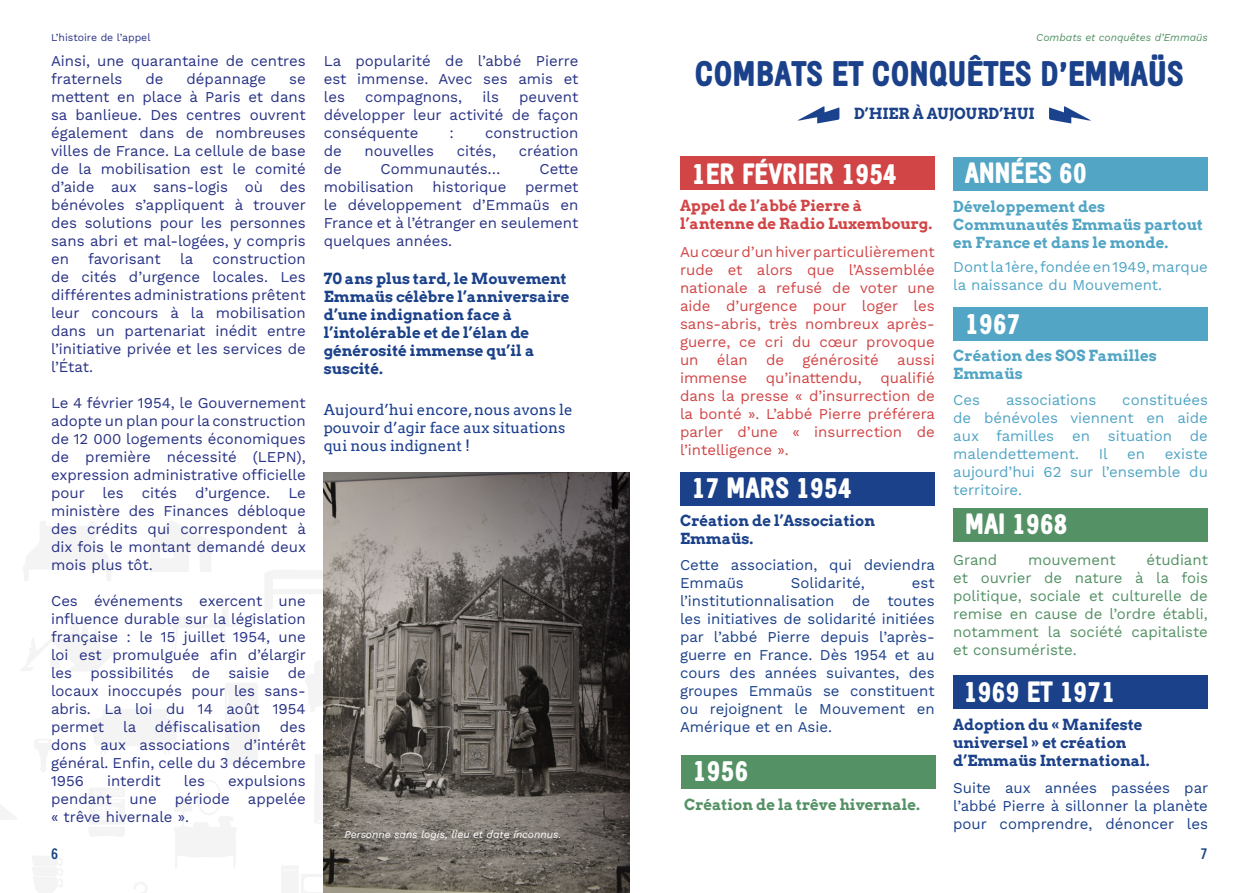
<style>
.page{position:relative;width:1259px;height:893px;background:#fff}
.page>*{position:absolute;margin:0;border:0;box-sizing:border-box;transform-origin:0 0}
._01_Titre{font:900 34.5px "Emmaus";color:#1b418a}
._01_Titre-2{font:900 28.5px "Emmaus";color:#fff}
._03_Texte{font:15px/18px "Work Sans";color:#293385;text-align:justify}
._03_Texte-2{font:15px/18px "Work Sans";color:#1b418a;text-align:justify}
._03_Texte-3{font:15px/18px "Work Sans";color:#d14546;text-align:justify}
._02_Sous_titre{font:700 15px/18px "Arvo";color:#1b418a}
._03_Texte-4{font:15px/18px "Work Sans";color:#52a5c5;text-align:justify}
._03_Texte-5{font:15px/18px "Work Sans";color:#549165;text-align:justify}
._02_Sous_titre-2{font:700 15px/18px "Arvo";color:#52a5c5}
._02_Sous_titre-3{font:15px/18px "Arvo";color:#1b3e8f}
._02_Sous_titre-4{font:700 15px/18px "Arvo";color:#d14546}
._02_Sous_titre-5{font:700 15px "Arvo";color:#549165}
.t1{font:700 15px "Emmaus";color:#174581}
._03_Texte-6{font:italic 10.5px "Work Sans";color:#fff}
._03_Texte-7{font:italic 10.5px "Work Sans";color:#549165}
._03_Texte-8{font:10.5px "Work Sans";color:#293385}
</style>
<div class="page">
<svg style="left:151px;top:521px;width:60px;height:51px"></svg>
<svg style="left:20px;top:614px;width:97px;height:57px"></svg>
<svg style="left:315px;top:754px;width:9px;height:71px"></svg>
<svg style="left:32px;top:856px;width:31px;height:37px"></svg>
<svg style="left:265px;top:570px;width:59px;height:42px"></svg>
<svg style="left:305px;top:660px;width:19px;height:53px"></svg>
<svg style="left:35px;top:739px;width:17px;height:33px"></svg>
<svg style="left:174px;top:780px;width:63px;height:88px"></svg>
<svg style="left:162px;top:607px;width:74px;height:46px"></svg>
<svg style="left:282px;top:844px;width:42px;height:49px"></svg>
<svg style="left:92px;top:709px;width:86px;height:44px"></svg>
<svg style="left:23px;top:521px;width:89px;height:60px"></svg>
<svg style="left:0;top:805px;width:17px;height:14px"></svg>
<svg style="left:89px;top:788px;width:36px;height:49px"></svg>
<div style="left:225px;top:683px;width:33px;height:82px;background:#f4f4f4"></div>
<svg style="left:134px;top:882px;width:13px;height:11px"></svg>
<img style="left:324px;top:472px;width:305px;height:421px">
<div style="left:680px;top:157px;width:254px;height:33px;background:#d14546"></div>
<div style="left:680px;top:472px;width:254px;height:34px;background:#1b418a"></div>
<div style="left:681px;top:756px;width:254px;height:33px;background:#549165"></div>
<div style="left:953px;top:157px;width:255px;height:34px;background:#52a5c5"></div>
<div style="left:953px;top:508px;width:255px;height:34px;background:#549165"></div>
<div style="left:953px;top:307px;width:255px;height:34px;background:#52a5c5"></div>
<div style="left:953px;top:675px;width:255px;height:34px;background:#1b418a"></div>
<svg style="left:797px;top:106px;width:42px;height:17px"></svg>
<svg style="left:1049px;top:106px;width:41px;height:17px"></svg>
<p class="_03_Texte-8" style="left:51px;top:29px;width:101px">L’histoire de l’appel</p>
<p class="_03_Texte" style="left:51px;top:51px;width:256px">Ainsi, une quarantaine de centres fraternels</p>
<p class="_03_Texte" style="left:145px;top:69px;width:20px">de</p>
<p class="_03_Texte" style="left:186px;top:69px;width:81px">dépannage</p>
<p class="_03_Texte" style="left:51px;top:69px;width:256px;text-indent:238px">se mettent en place à Paris et dans sa banlieue. Des centres ouvrent également dans de nombreuses villes de France. La cellule de base de la mobilisation est le comité d’aide aux sans-logis où des bénévoles s’appliquent à trouver des solutions pour les personnes sans abri et mal-logées, y compris en</p>
<p class="_03_Texte" style="left:88px;top:249px;width:74px">favorisant</p>
<p class="_03_Texte" style="left:180px;top:249px;width:15px">la</p>
<p class="_03_Texte" style="left:51px;top:249px;width:256px;text-indent:161px">construction de cités d’urgence locales. Les différentes administrations prêtent leur concours à la mobilisation dans un partenariat inédit entre l’initiative privée et les services de l’État.</p>
<p class="_03_Texte" style="left:51px;top:393px;width:256px">Le 4 février 1954, le Gouvernement adopte un plan pour la construction de 12 000 logements économiques de première nécessité (LEPN), expression administrative officielle pour les cités d’urgence. Le ministère des Finances débloque des crédits qui correspondent à dix fois le montant demandé deux mois plus tôt.</p>
<p class="_03_Texte" style="left:51px;top:591px;width:256px">Ces événements exercent une influence durable sur la législation française : le 15 juillet 1954, une loi est promulguée afin d’élargir les possibilités de saisie de locaux inoccupés pour les sans&shy;abris. La loi du 14 août 1954 permet</p>
<p class="_03_Texte" style="left:123px;top:717px;width:139px">la défiscalisation</p>
<p class="_03_Texte" style="left:51px;top:717px;width:256px;text-indent:229px">des dons aux associations d’intérêt général. Enfin, celle du 3 décembre 1956</p>
<p class="_03_Texte" style="left:51px;top:771px;width:256px;text-indent:177px">expulsions pendant une période appelée « trêve hivernale ».</p>
<p class="_03_Texte" style="left:107px;top:771px;width:55px">interdit</p>
<p class="_03_Texte" style="left:184px;top:771px;width:23px">les</p>
<p class="_03_Texte" style="left:324px;top:51px;width:256px">La popularité de l’abbé Pierre est immense. Avec ses amis et les</p>
<p class="_03_Texte" style="left:365px;top:87px;width:99px">compagnons,</p>
<p class="_03_Texte" style="left:482px;top:87px;width:18px">ils</p>
<p class="_03_Texte" style="left:324px;top:87px;width:256px;text-indent:195px">peuvent développer leur activité de façon conséquente</p>
<p class="_03_Texte" style="left:449px;top:123px;width:6px">:</p>
<p class="_03_Texte" style="left:485px;top:123px;width:95px">construction</p>
<p class="_03_Texte" style="left:324px;top:141px;width:20px">de</p>
<p class="_03_Texte" style="left:364px;top:141px;width:71px">nouvelles</p>
<p class="_03_Texte" style="left:457px;top:141px;width:41px">cités,</p>
<p class="_03_Texte" style="left:519px;top:141px;width:61px">création</p>
<p class="_03_Texte" style="left:324px;top:159px;width:20px">de</p>
<p class="_03_Texte" style="left:380px;top:159px;width:122px">Communautés…</p>
<p class="_03_Texte" style="left:539px;top:159px;width:40px">Cette</p>
<p class="_03_Texte" style="left:324px;top:177px;width:91px">mobilisation</p>
<p class="_03_Texte" style="left:432px;top:177px;width:75px">historique</p>
<p class="_03_Texte" style="left:324px;top:177px;width:256px;text-indent:201px">permet le développement d’Emmaüs en France et à l’étranger en seulement quelques années.</p>
<p class="_02_Sous_titre" style="left:324px;top:269px;width:247px">70 ans plus tard, le Mouvement<br>Emmaüs célèbre l’anniversaire d’une indignation face à l’intolérable et de l’élan de générosité immense qu’il a suscité.</p>
<p class="_02_Sous_titre-3" style="left:324px;top:400px;width:250px">Aujourd’hui encore, nous avons le pouvoir d’agir face aux situations qui nous indignent !</p>
<p class="_03_Texte-6" style="left:344px;top:826px;width:218px">Personne sans logis, lieu et date inconnus.</p>
<p class="_03_Texte-7" style="left:1036px;top:29px;width:173px">Combats et conquêtes d’Emmaüs</p>
<p class="_01_Titre" style="left:695px;top:54px;width:490px">COMBATS ET CONQUÊTES D’EMMAÜS</p>
<p class="_02_Sous_titre" style="left:854px;top:104px;width:182px">D’HIER À AUJOURD’HUI</p>
<p class="_01_Titre-2" style="left:692px;top:158px;width:207px">1ER FÉVRIER 1954</p>
<p class="_02_Sous_titre-4" style="left:680px;top:196px;width:254px">Appel de l’abbé Pierre à l’antenne de Radio Luxembourg.</p>
<p class="_03_Texte-3" style="left:680px;top:242px;width:256px">Au cœur d’un hiver particulièrement rude et alors que l’Assemblée nationale a refusé de voter une aide d’urgence pour loger les sans-abris, très nombreux après&shy;guerre, ce cri du cœur provoque un élan de générosité aussi immense qu’inattendu, qualifié dans la presse « d’insurrection de la bonté ». L’abbé Pierre préférera parler d’une « insurrection de l’intelligence ».</p>
<p class="_01_Titre-2" style="left:692px;top:472px;width:162px">17 MARS 1954</p>
<p class="_02_Sous_titre" style="left:680px;top:512px;width:197px">Création de l’Association<br>Emmaüs.</p>
<p class="_03_Texte-2" style="left:680px;top:555px;width:256px">Cette association, qui deviendra<br>Emmaüs</p>
<p class="_03_Texte-2" style="left:791px;top:573px;width:76px">Solidarité,</p>
<p class="_03_Texte-2" style="left:680px;top:573px;width:256px;text-indent:232px">est l’institutionnalisation de toutes les initiatives de solidarité initiées par l’abbé Pierre depuis l’après&shy;guerre en France. Dès 1954 et au cours des années suivantes, des groupes Emmaüs se constituent ou rejoignent le Mouvement en Amérique et en Asie.</p>
<p class="_01_Titre-2" style="left:693px;top:755px;width:57px">1956</p>
<p class="_02_Sous_titre-5" style="left:684px;top:795px;width:237px">Création de la trêve hivernale.</p>
<p class="_01_Titre-2" style="left:965px;top:157px;width:123px">ANNÉES 60</p>
<p class="_02_Sous_titre-2" style="left:953px;top:197px;width:251px">Développement des<br>Communautés Emmaüs partout en France et dans le monde.</p>
<p class="_03_Texte-4" style="left:953px;top:257px;width:256px">Dont la 1ère, fondée en 1949, marque la naissance du Mouvement.</p>
<p class="_01_Titre-2" style="left:965px;top:307px;width:57px">1967</p>
<p class="_02_Sous_titre-2" style="left:953px;top:347px;width:205px">Création des SOS Familles<br>Emmaüs</p>
<p class="_03_Texte-4" style="left:953px;top:390px;width:256px;text-indent:169px">constituées de bénévoles viennent en aide aux familles en situation de malendettement.</p>
<p class="_03_Texte-4" style="left:953px;top:390px;width:28px">Ces</p>
<p class="_03_Texte-4" style="left:1006px;top:390px;width:92px">associations</p>
<p class="_03_Texte-4" style="left:1099px;top:444px;width:10px">Il</p>
<p class="_03_Texte-4" style="left:1127px;top:444px;width:19px">en</p>
<p class="_03_Texte-4" style="left:953px;top:444px;width:256px;text-indent:211px">existe aujourd’hui 62 sur l’ensemble du territoire.</p>
<p class="_01_Titre-2" style="left:965px;top:508px;width:104px">MAI 1968</p>
<p class="_03_Texte-5" style="left:953px;top:550px;width:256px;text-indent:193px">étudiant et ouvrier de nature à la fois politique, sociale et culturelle de remise en cause de l’ordre établi, notamment la société capitaliste et consumériste.</p>
<p class="_03_Texte-5" style="left:953px;top:550px;width:45px">Grand</p>
<p class="_03_Texte-5" style="left:1028px;top:550px;width:89px">mouvement</p>
<p class="_01_Titre-2" style="left:964px;top:676px;width:153px">1969 ET 1971</p>
<p class="_02_Sous_titre" style="left:953px;top:715px;width:198px">Adoption du « Manifeste universel » et création d’Emmaüs International.</p>
<p class="_03_Texte-2" style="left:953px;top:778px;width:256px">Suite aux années passées par l’abbé Pierre à sillonner la planète pour comprendre, dénoncer les</p>
<p class="t1" style="left:51px;top:845px;width:9px">6</p>
<p class="t1" style="left:1200px;top:845px;width:9px">7</p>
</div>
